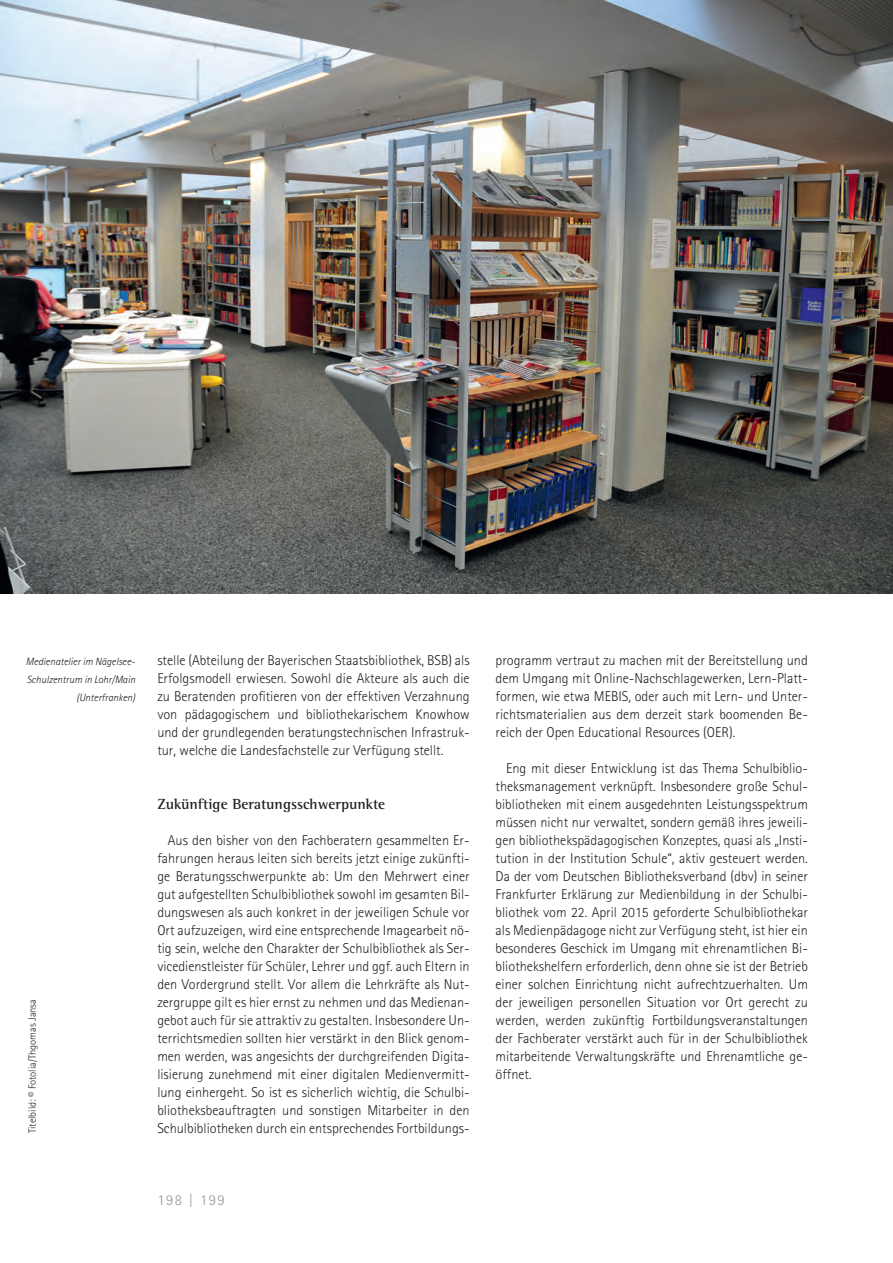
<style>
.page{position:relative;width:893px;height:1263px;background:#fff}
.page>*{position:absolute;margin:0;border:0;box-sizing:border-box;transform-origin:0 0}
.t1{font:700 15px "Rotis Semi Serif Std";color:#231f20}
.t2{font:300 15px "Rotis Sans Serif Std";letter-spacing:.1em;color:#939598}
.t3{font:300 14.25px/18px "Rotis Sans Serif Std";color:#231f20;text-align:justify}
.t4{font:italic 300 10.5px/18px "Rotis Sans Serif Std";color:#231f20;text-align:right}
.t5{font:300 10.5px "Rotis Sans Serif Std";color:#231f20}
</style>
<div class="page">
<img style="left:0;top:0;width:893px;height:593px">
<p class="t4" style="left:26px;top:654px;width:111px">Medienatelier im Nägelsee-<br>Schulzentrum in Lohr/Main (Unterfranken)</p>
<p class="t5" style="left:29px;top:1133px;width:136px;rotate:-90deg">Titelbild: © Fotolia/Thgomas Jansa</p>
<p class="t3" style="left:157px;top:653px;width:314px">stelle (Abteilung der Bayerischen Staatsbibliothek, BSB) als Erfolgsmodell erwiesen. Sowohl die Akteure als auch die zu Beratenden profitieren von der effektiven Verzahnung von pädagogischem und bibliothekarischem Knowhow und der grundlegenden beratungstechnischen Infrastruk&shy;tur, welche die Landesfachstelle zur Verfügung stellt.</p>
<p class="t1" style="left:157px;top:799px;width:229px">Zukünftige Beratungsschwerpunkte</p>
<p class="t3" style="left:157px;top:833px;width:314px;text-indent:11px">Aus den bisher von den Fachberatern gesammelten Er&shy;fahrungen heraus leiten sich bereits jetzt einige zukünfti&shy;ge Beratungsschwerpunkte ab: Um den Mehrwert einer gut aufgestellten Schulbibliothek sowohl im gesamten Bil&shy;dungswesen als auch konkret in der jeweiligen Schule vor Ort aufzuzeigen, wird eine entsprechende Imagearbeit nö&shy;tig sein, welche den Charakter der Schulbibliothek als Ser&shy;vicedienstleister für Schüler, Lehrer und ggf. auch Eltern in den Vordergrund stellt. Vor allem die Lehrkräfte als Nut&shy;zergruppe gilt es hier ernst zu nehmen und das Medienan&shy;gebot auch für sie attraktiv zu gestalten. Insbesondere Un&shy;terrichtsmedien sollten hier verstärkt in den Blick genom&shy;men werden, was angesichts der durchgreifenden Digita&shy;lisierung zunehmend mit einer digitalen Medienvermitt&shy;lung einhergeht. So ist es sicherlich wichtig, die Schulbi&shy;bliotheksbeauftragten und sonstigen Mitarbeiter in den Schulbibliotheken durch ein entsprechendes Fortbildungs-</p>
<p class="t2" style="left:157px;top:1195px;width:69px">198 | 199</p>
<p class="t3" style="left:496px;top:653px;width:314px">programm vertraut zu machen mit der Bereitstellung und dem Umgang mit Online-Nachschlagewerken, Lern-Platt&shy;formen, wie etwa MEBIS, oder auch mit Lern- und Unter&shy;richtsmaterialien aus dem derzeit stark boomenden Be&shy;reich der Open Educational Resources (OER).</p>
<p class="t3" style="left:496px;top:761px;width:314px;text-indent:11px">Eng mit dieser Entwicklung ist das Thema Schulbiblio&shy;theksmanagement verknüpft. Insbesondere große Schul&shy;bibliotheken mit einem ausgedehnten Leistungsspektrum müssen nicht nur verwaltet, sondern gemäß ihres jeweili&shy;gen bibliothekspädagogischen Konzeptes, quasi als „Insti&shy;tution in der Institution Schule“, aktiv gesteuert werden.<br>Da der vom Deutschen Bibliotheksverband (dbv) in seiner Frankfurter Erklärung zur Medienbildung in der Schulbi&shy;bliothek vom 22. April 2015 geforderte Schulbibliothekar als Medienpädagoge nicht zur Verfügung steht, ist hier ein besonderes Geschick im Umgang mit ehrenamtlichen Bi&shy;bliothekshelfern erforderlich, denn ohne sie ist der Betrieb einer solchen Einrichtung nicht aufrechtzuerhalten. Um der jeweiligen personellen Situation vor Ort gerecht zu werden, werden zukünftig Fortbildungsveranstaltungen der Fachberater verstärkt auch für in der Schulbibliothek mitarbeitende Verwaltungskräfte und Ehrenamtliche ge&shy;öffnet.</p>
</div>
